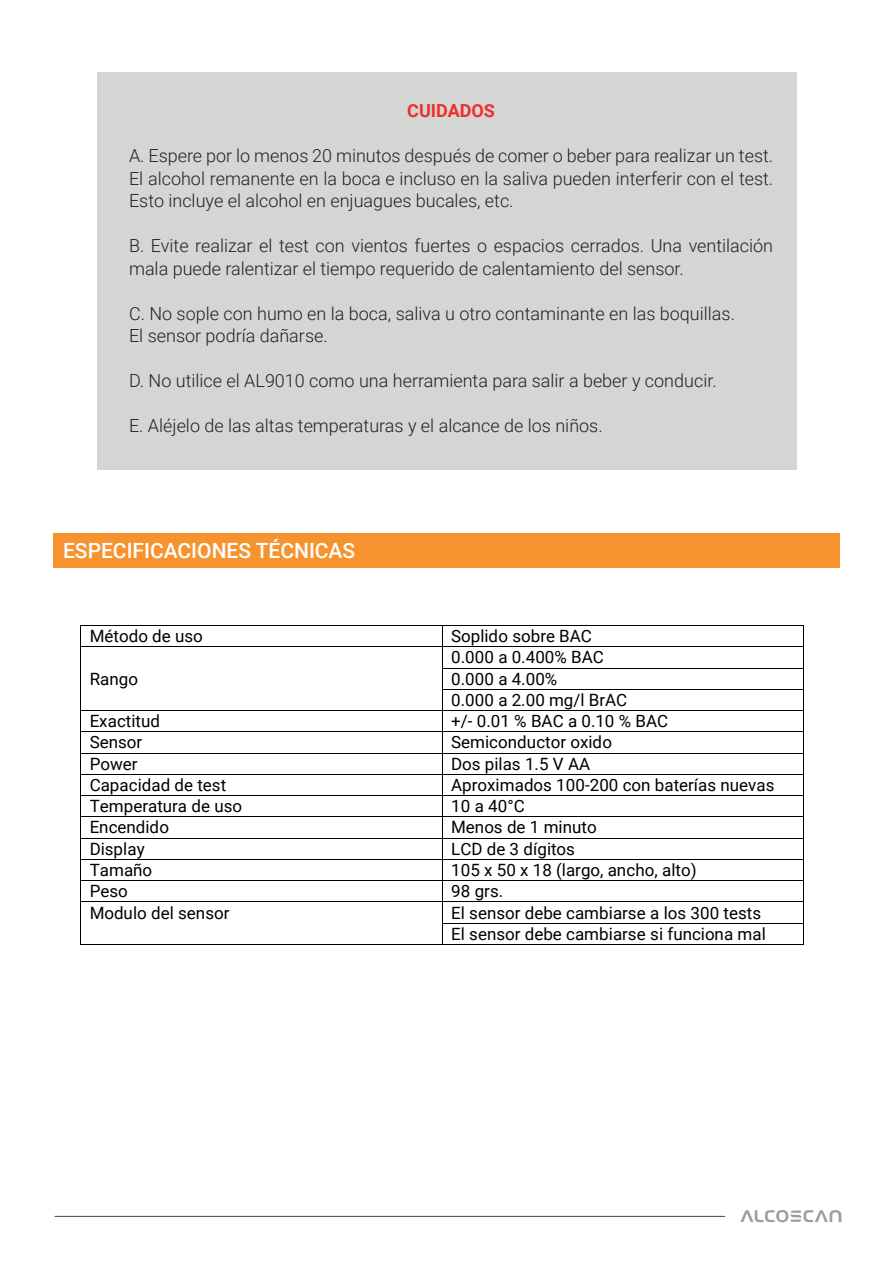
<style>
.page{position:relative;width:893px;height:1263px;background:#fff}
.page>*{position:absolute;margin:0;border:0;box-sizing:border-box;transform-origin:0 0}
.t1{font:500 21px "Roboto";color:#fff}
.t2{font:300 18px/22.5px "Roboto";color:#231f20}
.t3{font:700 18px "Roboto";color:#ee2f2c}
.t4{font:16.95px/21.3px "Roboto";color:#000001}
</style>
<div class="page">
<div style="left:97px;top:72px;width:699px;height:398px;background:#d4d6d4"></div>
<div style="left:53px;top:533px;width:787px;height:35px;background:#f7932e"></div>
<svg style="left:740px;top:1210px;width:101px;height:12px"></svg>
<hr style="left:55px;top:1216px;width:670px;height:1px;background:#414446">
<hr style="left:81px;top:625px;width:361px;height:1px;background:#000001">
<hr style="left:443px;top:625px;width:360px;height:1px;background:#000001">
<hr style="left:81px;top:646px;width:361px;height:1px;background:#000001">
<hr style="left:443px;top:646px;width:360px;height:1px;background:#000001">
<hr style="left:443px;top:668px;width:360px;height:1px;background:#000001">
<hr style="left:443px;top:689px;width:360px;height:1px;background:#000001">
<hr style="left:81px;top:710px;width:361px;height:1px;background:#000001">
<hr style="left:443px;top:710px;width:360px;height:1px;background:#000001">
<hr style="left:81px;top:731px;width:361px;height:1px;background:#000001">
<hr style="left:443px;top:731px;width:360px;height:1px;background:#000001">
<hr style="left:81px;top:753px;width:361px;height:1px;background:#000001">
<hr style="left:443px;top:753px;width:360px;height:1px;background:#000001">
<hr style="left:81px;top:774px;width:361px;height:1px;background:#000001">
<hr style="left:443px;top:774px;width:360px;height:1px;background:#000001">
<hr style="left:81px;top:795px;width:361px;height:1px;background:#000001">
<hr style="left:443px;top:795px;width:360px;height:1px;background:#000001">
<hr style="left:81px;top:816px;width:361px;height:1px;background:#000001">
<hr style="left:443px;top:816px;width:360px;height:1px;background:#000001">
<hr style="left:81px;top:838px;width:361px;height:1px;background:#000001">
<hr style="left:443px;top:838px;width:360px;height:1px;background:#000001">
<hr style="left:81px;top:859px;width:361px;height:1px;background:#000001">
<hr style="left:443px;top:859px;width:360px;height:1px;background:#000001">
<hr style="left:81px;top:880px;width:361px;height:1px;background:#000001">
<hr style="left:443px;top:880px;width:360px;height:1px;background:#000001">
<hr style="left:81px;top:901px;width:361px;height:1px;background:#000001">
<hr style="left:443px;top:901px;width:360px;height:1px;background:#000001">
<hr style="left:443px;top:923px;width:360px;height:1px;background:#000001">
<svg style="left:80px;top:625px;width:1px;height:320px"></svg>
<hr style="left:81px;top:944px;width:361px;height:1px;background:#000001">
<svg style="left:442px;top:625px;width:1px;height:320px"></svg>
<hr style="left:443px;top:944px;width:360px;height:1px;background:#000001">
<svg style="left:803px;top:625px;width:1px;height:320px"></svg>
<p class="t3" style="left:407px;top:98px;width:89px">CUIDADOS</p>
<p class="t2" style="left:129px;top:144px;width:646px;text-align:justify">A. Espere por lo menos 20 minutos después de comer o beber para realizar un test.<br>El alcohol remanente en la boca e incluso en la saliva pueden interferir con el test.<br>Esto incluye el alcohol en enjuagues bucales, etc.</p>
<p class="t2" style="left:129px;top:234px;width:646px">B. Evite realizar el test con vientos fuertes o espacios cerrados. Una ventilación mala puede ralentizar el tiempo requerido de calentamiento del sensor.</p>
<p class="t2" style="left:129px;top:301px;width:607px">C. No sople con humo en la boca, saliva u otro contaminante en las boquillas.<br>El sensor podría dañarse.</p>
<p class="t2" style="left:129px;top:369px;width:589px">D. No utilice el AL9010 como una herramienta para salir a beber y conducir.</p>
<p class="t2" style="left:129px;top:414px;width:475px">E. Aléjelo de las altas temperaturas y el alcance de los niños.</p>
<p class="t1" style="left:63px;top:536px;width:294px">ESPECIFICACIONES TÉCNICAS</p>
<p class="t4" style="left:90px;top:625px;width:115px">Método de uso</p>
<p class="t4" style="left:451px;top:625px;width:154px">Soplido sobre BAC<br>0.000 a 0.400% BAC</p>
<p class="t4" style="left:90px;top:667px;width:50px">Rango</p>
<p class="t4" style="left:451px;top:667px;width:178px">0.000 a 4.00%<br>0.000 a 2.00 mg/l BrAC</p>
<p class="t4" style="left:90px;top:710px;width:72px">Exactitud</p>
<p class="t4" style="left:451px;top:710px;width:218px">+/- 0.01 % BAC a 0.10 % BAC</p>
<p class="t4" style="left:90px;top:731px;width:54px">Sensor</p>
<p class="t4" style="left:451px;top:731px;width:162px">Semiconductor oxido</p>
<p class="t4" style="left:90px;top:752px;width:49px">Power</p>
<p class="t4" style="left:451px;top:752px;width:140px">Dos pilas 1.5 V AA</p>
<p class="t4" style="left:90px;top:774px;width:138px">Capacidad de test</p>
<p class="t4" style="left:451px;top:774px;width:325px">Aproximados 100-200 con baterías nuevas</p>
<p class="t4" style="left:90px;top:795px;width:154px">Temperatura de uso</p>
<p class="t4" style="left:451px;top:795px;width:75px">10 a 40°C</p>
<p class="t4" style="left:90px;top:816px;width:81px">Encendido</p>
<p class="t4" style="left:451px;top:816px;width:147px">Menos de 1 minuto</p>
<p class="t4" style="left:90px;top:837px;width:57px">Display</p>
<p class="t4" style="left:451px;top:837px;width:125px">LCD de 3 dígitos</p>
<p class="t4" style="left:90px;top:859px;width:64px">Tamaño</p>
<p class="t4" style="left:451px;top:859px;width:247px">105 x 50 x 18 (largo, ancho, alto)</p>
<p class="t4" style="left:90px;top:880px;width:40px">Peso</p>
<p class="t4" style="left:451px;top:880px;width:54px">98 grs.</p>
<p class="t4" style="left:90px;top:901px;width:141px">Modulo del sensor</p>
<p class="t4" style="left:451px;top:901px;width:316px">El sensor debe cambiarse a los 300 tests<br>El sensor debe cambiarse si funciona mal</p>
</div>
